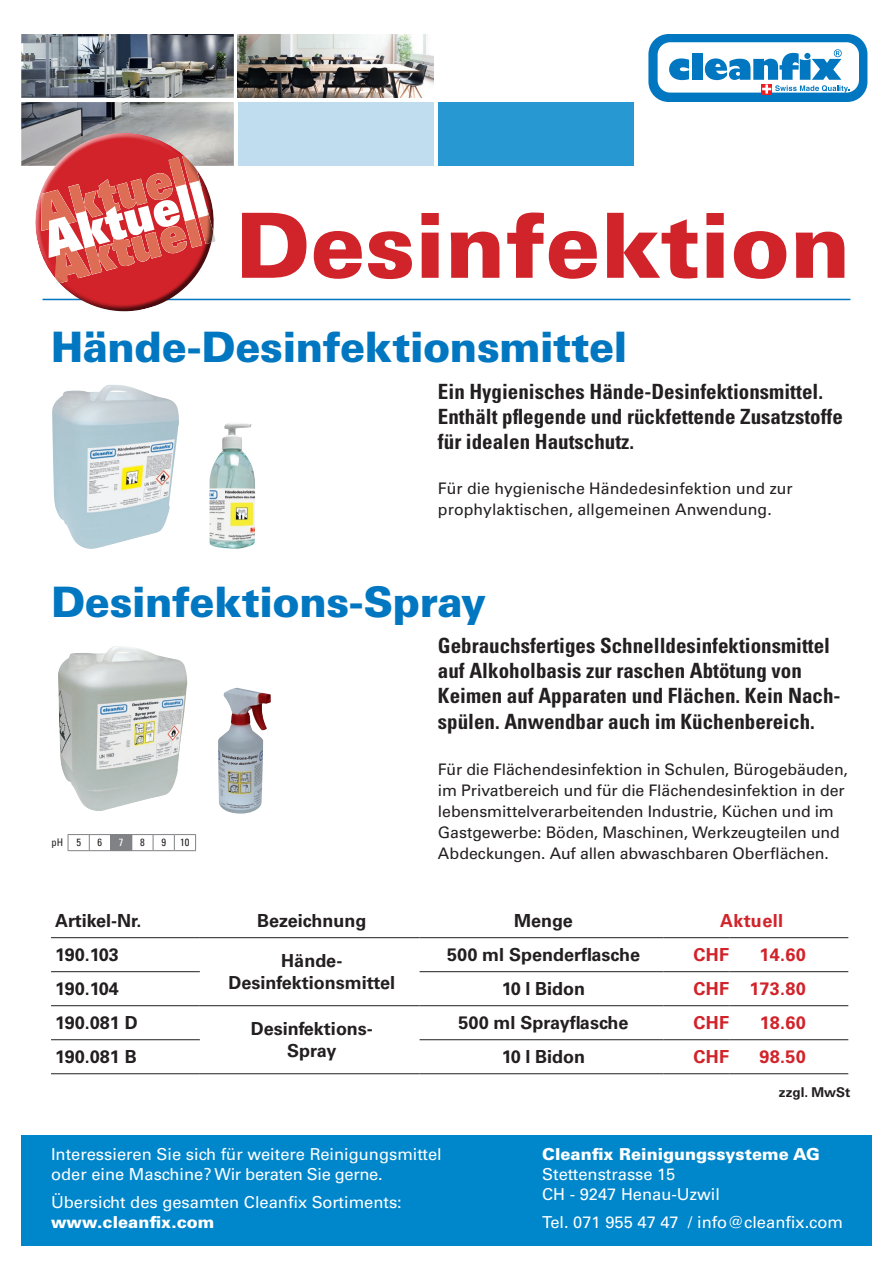
<style>
.page{position:relative;width:893px;height:1263px;background:#fff}
.page>*{position:absolute;margin:0;border:0;box-sizing:border-box;transform-origin:0 0}
.t1{font:900 90px "Univers LT Std";color:#d1232a}
.t2{font:49.5px "Univers LT Std X Black";color:#fff;scale:.88 1}
.t3{font:900 42px "Univers LT Std";letter-spacing:-.01em;color:#0077c0}
.t4{font:700 condensed 21px/25.2px "Univers LT Std";color:#231f20}
.t5{font:700 18px/21.6px "Univers LT Std";color:#231f20;text-align:center}
.t6{font:700 18px "Univers LT Std";letter-spacing:.02em;color:#d1232a}
.t7{font:16.5px/19.8px "Univers LT Std";color:#fff}
.t8{font:900 16.5px "Univers LT Std";color:#fff}
.t9{font:15.9px/21px "Univers LT Std";letter-spacing:-.005em;color:#231f20}
.t10{font:700 13.5px "Univers LT Std";color:#231f20}
.t11{font:condensed 10.5px "Univers LT Std";color:#231f20}
.t12{font:condensed 10.5px "Univers LT Std";color:#fff}
</style>
<div class="page">
<div style="left:438px;top:102px;width:196px;height:64px;background:#2798d2"></div>
<div style="left:238px;top:102px;width:196px;height:64px;background:#c0ddef"></div>
<img style="left:238px;top:34px;width:196px;height:64px">
<svg style="left:648px;top:34px;width:219px;height:68px"></svg>
<div style="left:21px;top:1135px;width:851px;height:111px;background:#0086cb"></div>
<img style="left:21px;top:34px;width:213px;height:77px">
<svg style="left:68px;top:834px;width:128px;height:17px"></svg>
<img style="left:52px;top:385px;width:127px;height:164px">
<img style="left:210px;top:423px;width:45px;height:126px">
<img style="left:218px;top:688px;width:53px;height:125px">
<img style="left:58px;top:646px;width:129px;height:165px">
<hr style="left:43px;top:299px;width:807px;height:1px;background:#0077c0">
<hr style="left:51px;top:937px;width:149px;height:1px;background:#231f20">
<hr style="left:200px;top:937px;width:220px;height:1px;background:#231f20">
<hr style="left:420px;top:937px;width:243px;height:1px;background:#231f20">
<hr style="left:663px;top:937px;width:66px;height:1px;background:#231f20">
<hr style="left:729px;top:937px;width:119px;height:1px;background:#231f20">
<hr style="left:51px;top:971px;width:149px;height:1px;background:#231f20">
<hr style="left:420px;top:971px;width:243px;height:1px;background:#231f20">
<hr style="left:663px;top:971px;width:66px;height:1px;background:#231f20">
<hr style="left:729px;top:971px;width:119px;height:1px;background:#231f20">
<hr style="left:51px;top:1005px;width:149px;height:1px;background:#231f20">
<hr style="left:200px;top:1005px;width:220px;height:1px;background:#231f20">
<hr style="left:420px;top:1005px;width:243px;height:1px;background:#231f20">
<hr style="left:663px;top:1005px;width:66px;height:1px;background:#231f20">
<hr style="left:729px;top:1005px;width:119px;height:1px;background:#231f20">
<hr style="left:51px;top:1039px;width:149px;height:1px;background:#231f20">
<hr style="left:420px;top:1039px;width:243px;height:1px;background:#231f20">
<hr style="left:663px;top:1039px;width:66px;height:1px;background:#231f20">
<hr style="left:729px;top:1039px;width:119px;height:1px;background:#231f20">
<hr style="left:51px;top:1073px;width:149px;height:1px;background:#231f20">
<hr style="left:200px;top:1073px;width:220px;height:1px;background:#231f20">
<hr style="left:420px;top:1073px;width:243px;height:1px;background:#231f20">
<hr style="left:663px;top:1073px;width:66px;height:1px;background:#231f20">
<hr style="left:729px;top:1073px;width:119px;height:1px;background:#231f20">
<svg style="left:21px;top:111px;width:219px;height:201px"></svg>
<h2 class="t2" style="left:36px;top:209px;width:191px;rotate:-15deg">Aktuell</h2>
<h1 class="t1" style="left:235px;top:189px;width:616px">Desinfektion</h1>
<h3 class="t3" style="left:51px;top:321px;width:578px">Hände-Desinfektionsmittel</h3>
<h3 class="t4" style="left:438px;top:378px;width:406px">Ein Hygienisches Hände-Desinfektionsmittel.<br>Enthält pflegende und rückfettende Zusatzstoffe für idealen Hautschutz.</h3>
<p class="t9" style="left:438px;top:478px;width:356px">Für die hygienische Händedesinfektion und zur prophylaktischen, allgemeinen Anwendung.</p>
<h3 class="t3" style="left:51px;top:576px;width:437px">Desinfektions-Spray</h3>
<p class="t11" style="left:52px;top:836px;width:31px">pH 5</p>
<p class="t11" style="left:98px;top:836px;width:6px">6</p>
<p class="t12" style="left:119px;top:836px;width:6px">7</p>
<p class="t11" style="left:140px;top:836px;width:6px">8</p>
<p class="t11" style="left:161px;top:836px;width:6px">9</p>
<p class="t11" style="left:180px;top:836px;width:11px">10</p>
<h3 class="t4" style="left:438px;top:633px;width:404px">Gebrauchsfertiges Schnelldesinfektionsmittel auf Alkoholbasis zur raschen Abtötung von Keimen auf Apparaten und Flächen. Kein Nach&shy;spülen. Anwendbar auch im Küchenbereich.</h3>
<p class="t9" style="left:438px;top:759px;width:411px">Für die Flächendesinfektion in Schulen, Bürogebäuden, im Privatbereich und für die Flächendesinfektion in der lebensmittelverarbeitenden Industrie, Küchen und im Gastgewerbe: Böden, Maschinen, Werkzeugteilen und Abdeckungen. Auf allen abwaschbaren Oberflächen.</p>
<p class="t5" style="left:55px;top:910px;width:88px">Artikel-Nr.</p>
<p class="t5" style="left:257px;top:910px;width:111px">Bezeichnung</p>
<p class="t5" style="left:514px;top:910px;width:60px">Menge</p>
<p class="t6" style="left:720px;top:910px;width:64px">Aktuell</p>
<p class="t5" style="left:55px;top:944px;width:65px">190.103</p>
<p class="t5" style="left:229px;top:950px;width:168px">Hände-<br>Desinfektionsmittel</p>
<p class="t5" style="left:447px;top:944px;width:194px">500 ml Spenderflasche</p>
<p class="t6" style="left:693px;top:944px;width:37px">CHF</p>
<p class="t6" style="left:759px;top:944px;width:48px">14.60</p>
<p class="t5" style="left:55px;top:978px;width:65px">190.104</p>
<p class="t5" style="left:502px;top:978px;width:85px">10 l Bidon</p>
<p class="t6" style="left:693px;top:978px;width:114px">CHF 173.80</p>
<p class="t5" style="left:55px;top:1012px;width:84px">190.081 D</p>
<p class="t5" style="left:251px;top:1018px;width:124px">Desinfektions-<br>Spray</p>
<p class="t5" style="left:458px;top:1012px;width:172px">500 ml Sprayflasche</p>
<p class="t6" style="left:693px;top:1012px;width:37px">CHF</p>
<p class="t6" style="left:760px;top:1012px;width:48px">18.60</p>
<p class="t5" style="left:55px;top:1046px;width:83px">190.081 B</p>
<p class="t5" style="left:502px;top:1046px;width:85px">10 l Bidon</p>
<p class="t6" style="left:693px;top:1046px;width:37px">CHF</p>
<p class="t6" style="left:759px;top:1046px;width:48px">98.50</p>
<p class="t10" style="left:779px;top:1084px;width:73px">zzgl. MwSt</p>
<p class="t7" style="left:51px;top:1144px;width:392px">Interessieren Sie sich für weitere Reinigungsmittel oder eine Maschine? Wir beraten Sie gerne.</p>
<p class="t7" style="left:51px;top:1192px;width:352px">Übersicht des gesamten Cleanfix Sortiments:</p>
<p class="t8" style="left:51px;top:1212px;width:165px">www.cleanfix.com</p>
<p class="t8" style="left:542px;top:1144px;width:279px">Cleanfix Reinigungssysteme AG</p>
<p class="t7" style="left:542px;top:1164px;width:179px">Stettenstrasse 15<br>CH - 9247 Henau-Uzwil</p>
<p class="t7" style="left:542px;top:1212px;width:302px">Tel. 071 955 47 47 / info@cleanfix.com</p>
</div>
